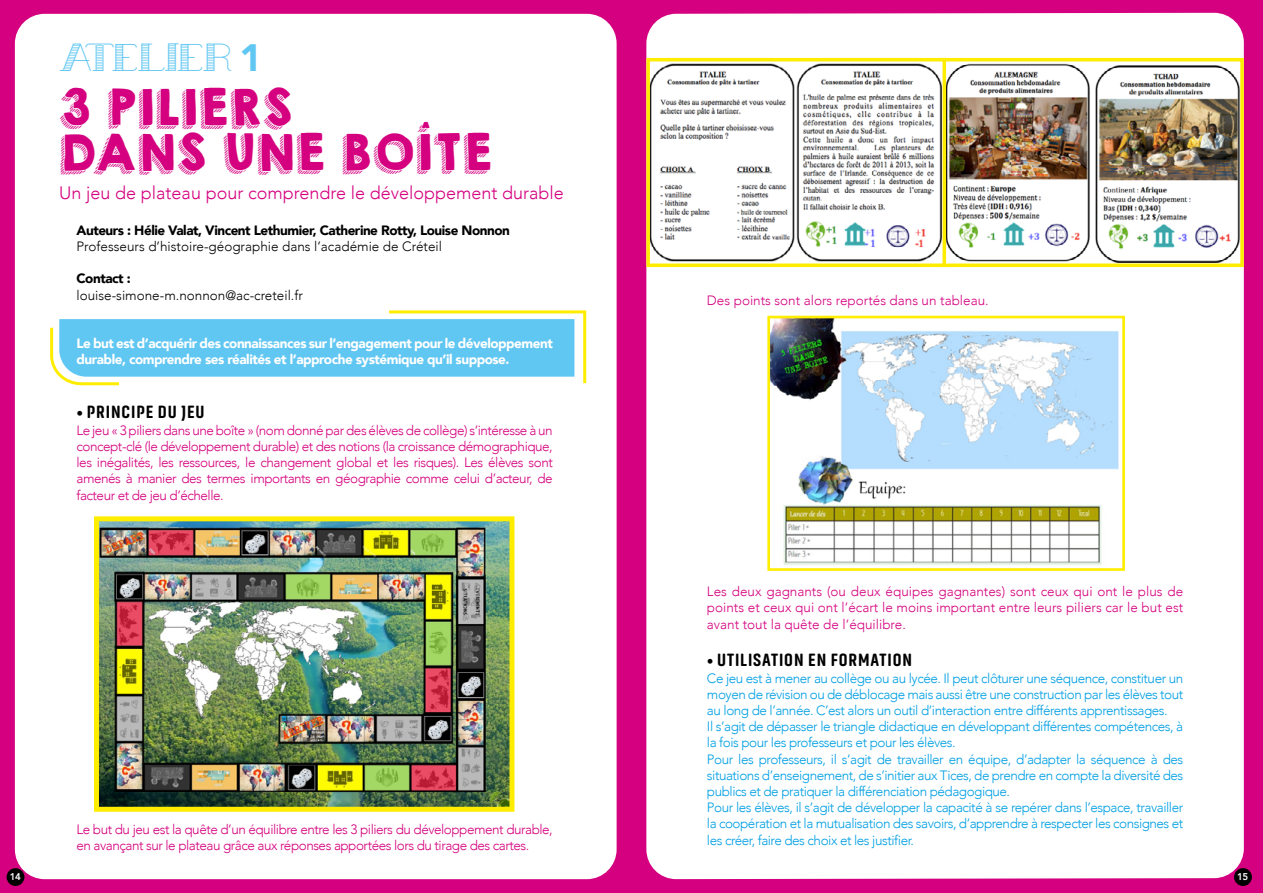
<style>
.page{position:relative;width:1263px;height:893px;background:#d5007f}
.page>*{position:absolute;margin:0;border:0;box-sizing:border-box;transform-origin:0 0}
.t1{font:45px/45px "KGHAPPY";letter-spacing:.02em;color:#d5007f}
.t2{font:30.3px "Urbane Cuisine";letter-spacing:-.055em;color:#60c6f2}
.t3{font:300 18px "Avenir";color:#d5007f}
.t4{font:800 18px "Akhand Soft";letter-spacing:.05em;color:#000}
.t5{font:300 13.5px/16.2px "Avenir";letter-spacing:-.035em;color:#009fe3}
.t6{font:300 13.5px/16.2px "Avenir";letter-spacing:-.035em;color:#d5007f;text-align:justify}
.t7{font:900 13.5px/16.2px "Avenir";letter-spacing:-.035em;color:#fff}
.t8{font:300 13.5px "Avenir";color:#000}
.t9{font:900 13.5px "Avenir";letter-spacing:-.035em;color:#000}
.t10{font:300 13.5px "Avenir";color:#d5007f}
.t11{font:800 9.75px "Avenir";color:#fff}
.s1{font-family:"Avenir";font-weight:900;font-size:38.1px}
.s2{font-family:"Avenir";font-weight:300;font-size:13.5px}
</style>
<div class="page">
<div style="left:15px;top:14px;width:602px;height:865px;background:#fff;border-radius:30px"></div>
<div style="left:646px;top:13px;width:598px;height:866px;background:#fff"></div>
<div style="left:7px;top:868px;width:17px;height:18px;background:#000;border-radius:50%"></div>
<div style="left:1234px;top:868px;width:18px;height:18px;background:#000;border-radius:50%"></div>
<svg style="left:50px;top:310px;width:537px;height:76px"></svg>
<img style="left:100px;top:522px;width:408px;height:284px">
<div style="left:94px;top:516px;width:420px;height:296px;border:5px solid #ffed00"></div>
<img style="left:771px;top:320px;width:350px;height:247px">
<div style="left:767px;top:316px;width:358px;height:255px;border:3px solid #ffed00"></div>
<img style="left:651px;top:63px;width:588px;height:199px">
<div style="left:942px;top:58px;width:302px;height:209px;border:4px solid #ffed00"></div>
<div style="left:646px;top:58px;width:300px;height:209px;border:4px solid #ffed00"></div>
<h2 class="t2" style="left:59px;top:36px;width:204px">ATELIER <span class="s1">1</span></h2>
<h1 class="t1" style="left:59px;top:85px;width:434px">3 PILIERS<br>DANS UNE BOÎTE</h1>
<h3 class="t3" style="left:59px;top:182px;width:506px">Un jeu de plateau pour comprendre le développement durable</h3>
<p class="t9" style="left:77px;top:219px;width:435px">Auteurs : Hélie Valat, Vincent Lethumier, Catherine Rotty, Louise Nonnon</p>
<p class="t8" style="left:77px;top:238px;width:367px">Professeurs d’histoire-géographie dans l’académie de Créteil</p>
<p class="t9" style="left:77px;top:267px;width:56px">Contact :</p>
<p class="t8" style="left:77px;top:287px;width:228px">louise-simone-m.nonnon@ac-creteil.fr</p>
<p class="t7" style="left:77px;top:335px;width:478px">Le but est d’acquérir des connaissances sur l’engagement pour le développement durable, comprendre ses réalités et l’approche systémique qu’il suppose.</p>
<h3 class="t4" style="left:77px;top:403px;width:129px"><span class="s2">•</span> PRINCIPE DU JEU</h3>
<p class="t6" style="left:77px;top:422px;width:478px">Le jeu « 3 piliers dans une boîte » (nom donné par des élèves de collège) s’intéresse à un concept-clé (le développement durable) et des notions (la croissance démographique, les inégalités, les ressources, le changement global et les risques). Les élèves sont amenés à manier des termes importants en géographie comme celui d’acteur, de facteur et de jeu d’échelle.</p>
<p class="t6" style="left:77px;top:821px;width:478px">Le but du jeu est la quête d’un équilibre entre les 3 piliers du développement durable, en avançant sur le plateau grâce aux réponses apportées lors du tirage des cartes.</p>
<p class="t10" style="left:707px;top:292px;width:283px">Des points sont alors reportés dans un tableau.</p>
<p class="t6" style="left:707px;top:583px;width:478px">Les deux gagnants (ou deux équipes gagnantes) sont ceux qui ont le plus de points et ceux qui ont l’écart le moins important entre leurs piliers car le but est avant tout la quête de l’équilibre.</p>
<h3 class="t4" style="left:707px;top:651px;width:207px"><span class="s2">•</span> UTILISATION EN FORMATION</h3>
<p class="t5" style="left:707px;top:670px;width:478px">Ce jeu est à mener au collège ou au lycée. Il peut clôturer une séquence, constituer un moyen de révision ou de déblocage mais aussi être une construction par les élèves tout au long de l’année. C’est alors un outil d’interaction entre différents apprentissages.<br>Il s’agit de dépasser le triangle didactique en développant différentes compétences, à la fois pour les professeurs et pour les élèves.<br>Pour les professeurs, il s’agit de travailler en équipe, d’adapter la séquence à des situations d’enseignement, de s’initier aux Tices, de prendre en compte la diversité des publics et de pratiquer la différenciation pédagogique.<br>Pour les élèves, il s’agit de développer la capacité à se repérer dans l’espace, travailler la coopération et la mutualisation des savoirs, d’apprendre à respecter les consignes et les créer, faire des choix et les justifier.</p>
<p class="t11" style="left:10px;top:869px;width:13px">14</p>
<p class="t11" style="left:1237px;top:869px;width:13px">15</p>
</div>
